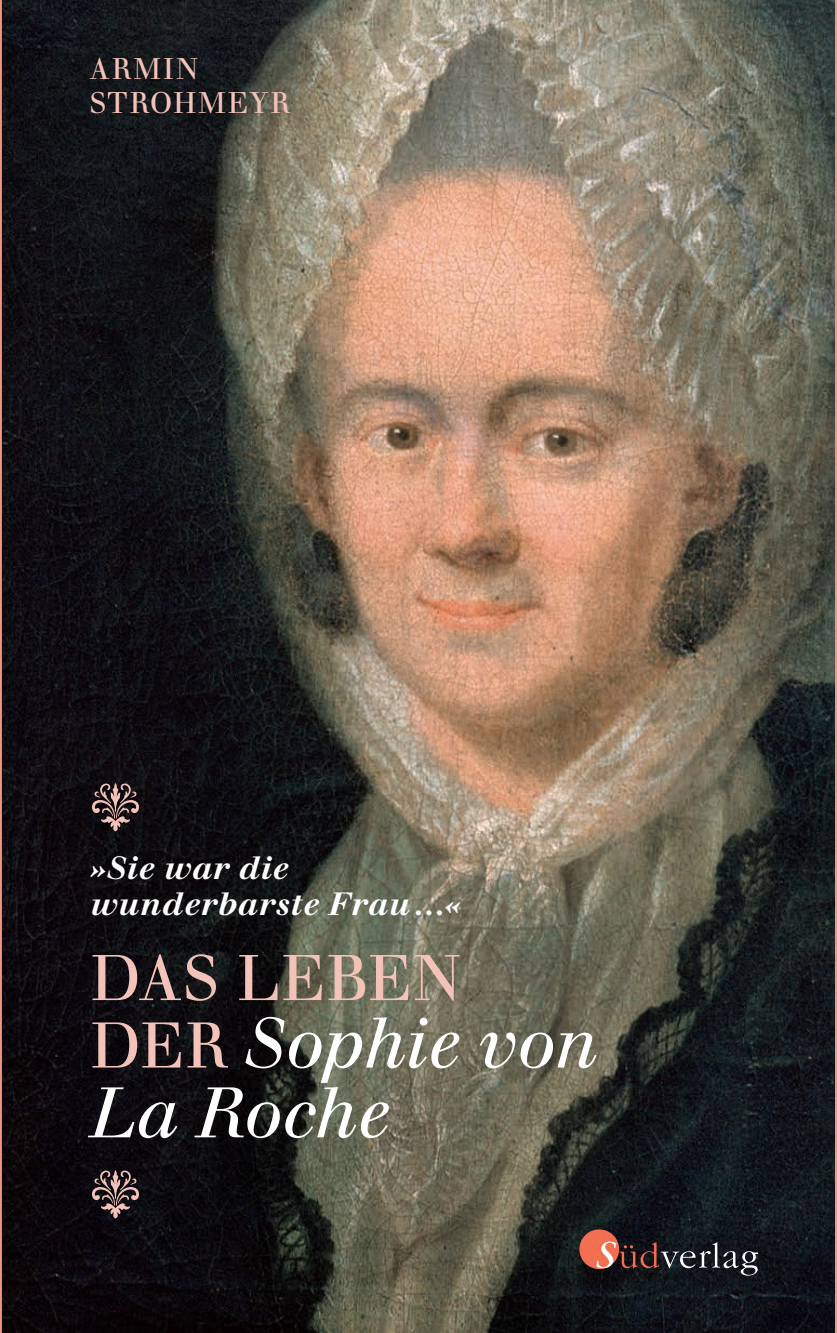
<style>
.page{position:relative;width:837px;height:1333px;background:#fff}
.page>*{position:absolute;margin:0;border:0;box-sizing:border-box;transform-origin:0 0}
.t1{font:69.75px/69.8px "Walbaum Italic Os F";letter-spacing:-.015em;color:#fff}
.t2{font:63px "Walbaum Roman SC";letter-spacing:.015em;color:#f3c2b8}
.t3{font:italic 700 31.5px/36px "Walbaum";letter-spacing:.015em;color:#fff}
.t4{font:29.25px/33.8px "Walbaum";letter-spacing:.07em;color:#f3c2b8}
.s1{font-family:"Walbaum Roman SC";font-size:63px;color:#f3c2b8}
</style>
<div class="page">
<img style="left:2px;top:0;width:832px;height:1333px">
<div style="left:579px;top:1229px;width:40px;height:40px;background:#f36f51;border-radius:50%"></div>
<svg style="left:596px;top:1242px;width:162px;height:34px;background:#46393b"></svg>
<svg style="left:92px;top:783px;width:47px;height:48px;background:#0e0b0f"></svg>
<svg style="left:92px;top:1170px;width:47px;height:48px;background:#0b0910"></svg>
<p class="t4" style="left:90px;top:52px;width:201px">ARMIN<br>STROHMEYR</p>
<p class="t3" style="left:91px;top:849px;width:372px">»Sie war die wunderbarste Frau…«</p>
<h2 class="t2" style="left:91px;top:940px;width:372px">DAS LEBEN</h2>
<h1 class="t1" style="left:91px;top:1008px;width:508px"><span class="s1">DER</span> Sophie von<br>La Roche</h1>
</div>
